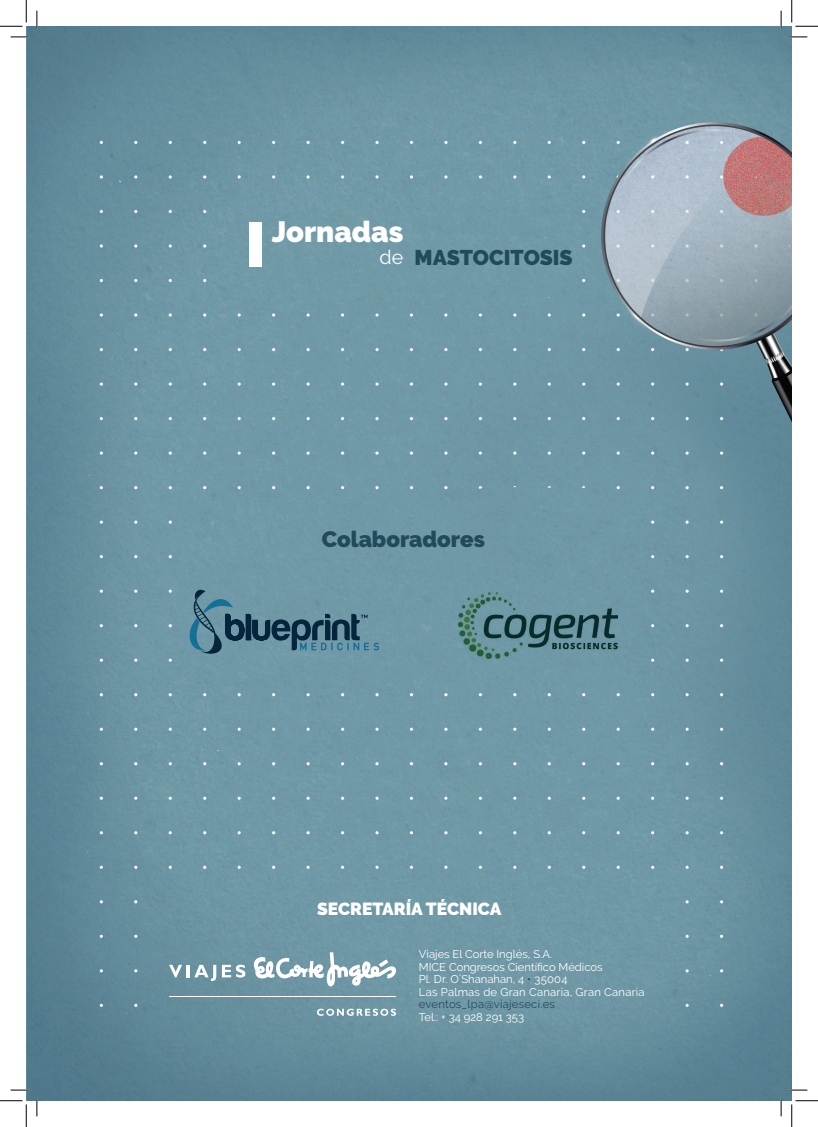
<style>
.page{position:relative;width:818px;height:1127px;background:#fff}
.page>*{position:absolute;margin:0;border:0;box-sizing:border-box;transform-origin:0 0}
.t1{font:900 63.25px "Raleway";color:#fff}
.t2{font:900 29.25px "Raleway";color:#fff}
.t3{font:900 22.25px "Raleway";color:#224a5b}
.t4{font:900 21.25px "Raleway";color:#224a5b}
.t5{font:19.62px "Raleway";color:#fff}
.t6{font:900 17.5px "Raleway";color:#fff}
.t7{font:11.25px "Raleway";color:#fff}
.t8{font:11.25px/12.5px "Raleway";letter-spacing:.02em;color:#fff}
.t9{font:11.25px "Raleway";letter-spacing:.02em;color:#224a5b}
.s1{color:#224a5b}
</style>
<div class="page">
<img style="left:26px;top:26px;width:766px;height:1074px">
<svg style="left:169px;top:964px;width:47px;height:16px"></svg>
<svg style="left:222px;top:952px;width:177px;height:35px"></svg>
<hr style="left:169px;top:995px;width:227px;height:1px;background:#fff">
<svg style="left:317px;top:1008px;width:79px;height:7px"></svg>
<svg style="left:189px;top:589px;width:190px;height:64px;background:#588191"></svg>
<img style="left:458px;top:592px;width:159px;height:66px">
<svg style="left:11px;top:36px;width:18px;height:2px"></svg>
<svg style="left:788px;top:36px;width:19px;height:2px"></svg>
<svg style="left:11px;top:1088px;width:18px;height:2px"></svg>
<svg style="left:788px;top:1088px;width:19px;height:2px"></svg>
<svg style="left:36px;top:11px;width:2px;height:18px"></svg>
<svg style="left:36px;top:1097px;width:2px;height:18px"></svg>
<svg style="left:780px;top:11px;width:2px;height:18px"></svg>
<svg style="left:780px;top:1097px;width:2px;height:18px"></svg>
<svg style="left:0;top:0;width:27px;height:27px"></svg>
<svg style="left:0;top:1100px;width:27px;height:26px"></svg>
<svg style="left:791px;top:0;width:27px;height:27px"></svg>
<svg style="left:791px;top:1100px;width:27px;height:26px"></svg>
<p class="t1" style="left:245px;top:207px;width:22px">I</p>
<p class="t2" style="left:272px;top:214px;width:133px">Jornadas</p>
<p class="t5" style="left:380px;top:246px;width:25px">de</p>
<p class="t4" style="left:415px;top:245px;width:160px">MASTOCITOSIS</p>
<p class="t3" style="left:322px;top:526px;width:165px">Colaboradores</p>
<p class="t6" style="left:317px;top:898px;width:186px">SECRETARÍA TÉCNICA</p>
<p class="t7" style="left:419px;top:947px;width:135px">Viajes El Corte Inglés, S.A.</p>
<p class="t7" style="left:419px;top:960px;width:185px">MICE Congresos Científico Médicos</p>
<p class="t8" style="left:419px;top:972px;width:227px">Pl. Dr. O´Shanahan, 4 <span class="s1">•</span> 35004<br>Las Palmas de Gran Canaria, Gran Canaria</p>
<p class="t9" style="left:419px;top:997px;width:138px">eventos_lpa@viajeseci.es</p>
<p class="t7" style="left:419px;top:1010px;width:107px">Tel.: + 34 928 291 353</p>
</div>
